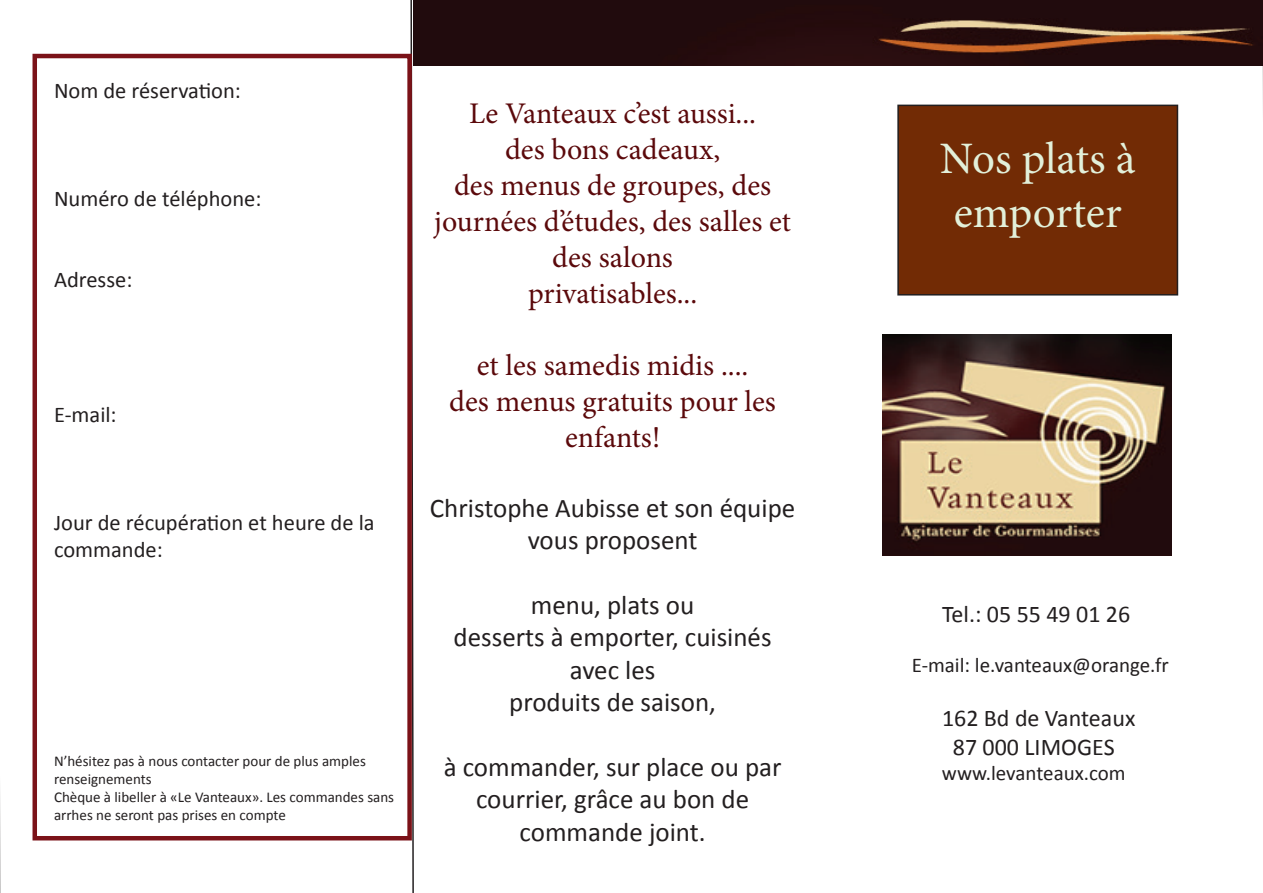
<style>
.page{position:relative;width:1263px;height:893px;background:#fff}
.page>*{position:absolute;margin:0;border:0;box-sizing:border-box;transform-origin:0 0}
.t1{font:45px/54px "Minion Pro";color:#e2f0da;text-align:center}
.t2{font:30px/36px "Minion Pro";color:#5b090b;text-align:center}
.t3{font:27px/32.4px "Calibri";color:#231f20;text-align:center}
.t4{font:24px/28.8px "Calibri";color:#231f20;text-align:center}
.t5{font:22.5px/27px "Calibri";color:#231f20}
.t6{font:21px "Calibri";color:#231f20}
.t7{font:15px/18px "Calibri";color:#231f20}
</style>
<div class="page">
<svg style="left:0;top:796px;width:1px;height:97px"></svg>
<svg style="left:1262px;top:65px;width:1px;height:37px"></svg>
<svg style="left:410px;top:0;width:5px;height:893px"></svg>
<div style="left:33px;top:54px;width:379px;height:786px;border:4px solid #7b1218"></div>
<img style="left:882px;top:335px;width:290px;height:220px">
<div style="left:898px;top:105px;width:279px;height:190px;background:#722b05"></div>
<div style="left:897px;top:105px;width:281px;height:191px;border:2px solid #231f20"></div>
<img style="left:414px;top:0;width:849px;height:65px">
<p class="t5" style="left:54px;top:76px;width:188px">Nom de réservation:</p>
<p class="t5" style="left:54px;top:184px;width:209px">Numéro de téléphone:</p>
<p class="t5" style="left:54px;top:265px;width:80px">Adresse:</p>
<p class="t5" style="left:54px;top:400px;width:64px">E-mail:</p>
<p class="t5" style="left:54px;top:508px;width:322px">Jour de récupération et heure de la commande:</p>
<p class="t7" style="left:54px;top:751px;width:342px">N’hésitez pas à nous contacter pour de plus amples renseignements<br>Chèque à libeller à «Le Vanteaux». Les commandes sans arrhes ne seront pas prises en compte</p>
<p class="t2" style="left:434px;top:96px;width:358px">Le Vanteaux c’est aussi...<br>des bons cadeaux,<br>des menus de groupes, des journées d’études, des salles et des salons<br>privatisables...</p>
<p class="t2" style="left:449px;top:348px;width:328px">et les samedis midis ....<br>des menus gratuits pour les enfants!</p>
<p class="t3" style="left:430px;top:491px;width:367px">Christophe Aubisse et son équipe vous proposent</p>
<p class="t3" style="left:454px;top:588px;width:320px">menu, plats ou<br>desserts à emporter, cuisinés avec les<br>produits de saison,</p>
<p class="t3" style="left:444px;top:750px;width:339px">à commander, sur place ou par courrier, grâce au bon de commande joint.</p>
<h1 class="t1" style="left:940px;top:132px;width:197px">Nos plats à emporter</h1>
<p class="t4" style="left:942px;top:599px;width:190px">Tel.: 05 55 49 01 26</p>
<p class="t6" style="left:912px;top:651px;width:259px">E-mail: le.vanteaux@orange.fr</p>
<p class="t4" style="left:942px;top:703px;width:195px">162 Bd de Vanteaux<br>87 000 LIMOGES</p>
<p class="t6" style="left:942px;top:759px;width:185px">www.levanteaux.com</p>
</div>
